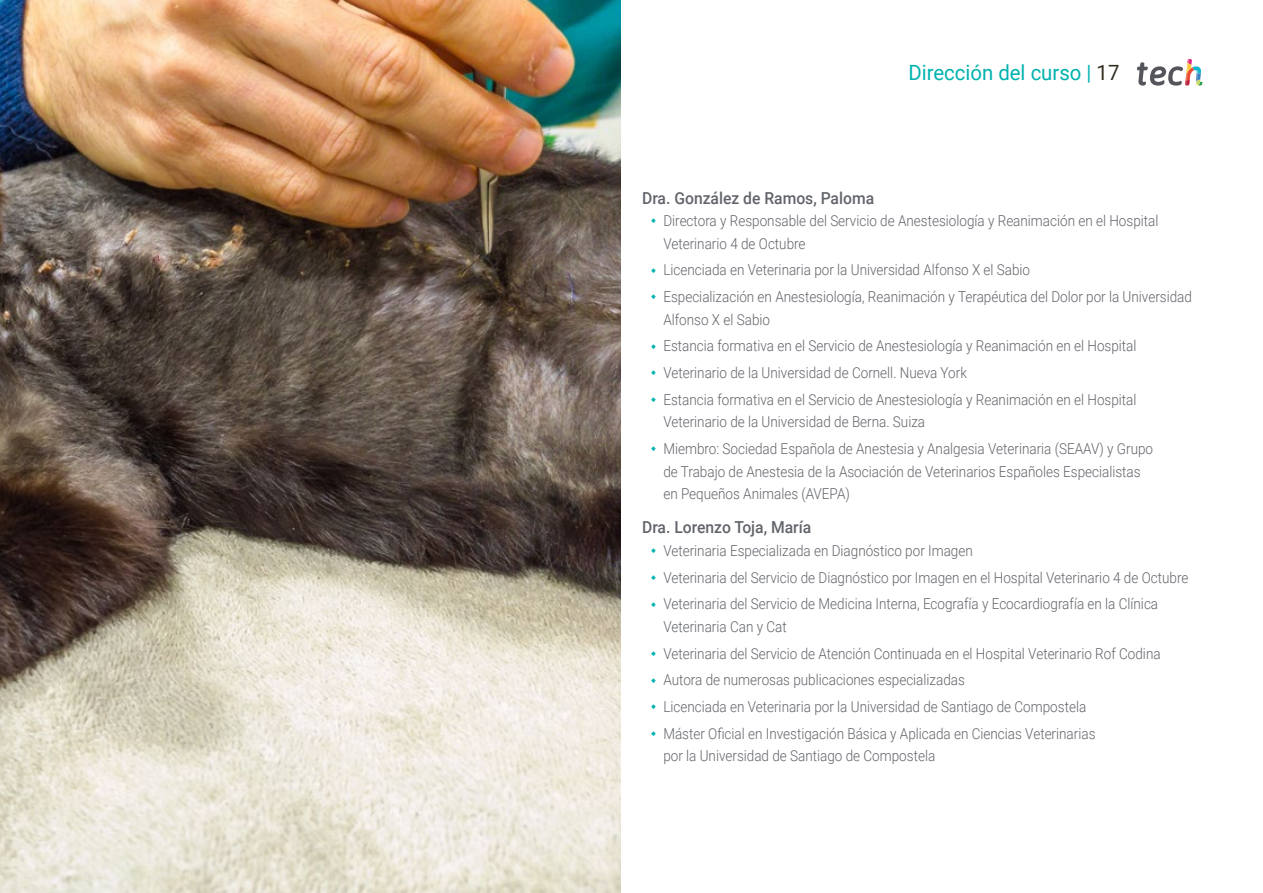
<style>
.page{position:relative;width:1263px;height:893px;background:#fff}
.page>*{position:absolute;margin:0;border:0;box-sizing:border-box;transform-origin:0 0}
.t1{font:21px "Roboto";color:#00b2af}
.t2{font:500 16.5px "Roboto";color:#61646a;scale:.95 1}
.t3{font:300 15px/26.7px "Roboto";color:#61646a;scale:.9 1}
.s1{color:#312e20}
</style>
<div class="page">
<svg style="left:1137px;top:59px;width:65px;height:27px"></svg>
<img style="left:0;top:0;width:621px;height:893px">
<h1 class="t1" style="left:908px;top:57px;width:213px">Dirección del curso | <span class="s1">17</span></h1>
<p class="t2" style="left:642px;top:186px;width:246px">Dra. González de Ramos, Paloma</p>
<p class="t3" style="left:663px;top:209px;width:551px;line-height:22.5px">Directora y Responsable del Servicio de Anestesiología y Reanimación en el Hospital<br>Veterinario 4 de Octubre</p>
<p class="t3" style="left:663px;top:256px;width:589px">Licenciada en Veterinaria por la Universidad Alfonso X el Sabio<br>Especialización en Anestesiología, Reanimación y Terapéutica del Dolor por la Universidad</p>
<p class="t3" style="left:663px;top:305px;width:527px">Alfonso X el Sabio<br>Estancia formativa en el Servicio de Anestesiología y Reanimación en el Hospital Veterinario de la Universidad de Cornell. Nueva York<br>Estancia formativa en el Servicio de Anestesiología y Reanimación en el Hospital</p>
<p class="t3" style="left:663px;top:408px;width:546px">Veterinario de la Universidad de Berna. Suiza<br>Miembro: Sociedad Española de Anestesia y Analgesia Veterinaria (SEAAV) y Grupo</p>
<p class="t3" style="left:663px;top:459px;width:532px;line-height:22.5px">de Trabajo de Anestesia de la Asociación de Veterinarios Españoles Especialistas en Pequeños Animales (AVEPA)</p>
<p class="t2" style="left:642px;top:516px;width:180px">Dra. Lorenzo Toja, María</p>
<p class="t3" style="left:663px;top:536px;width:585px">Veterinaria Especializada en Diagnóstico por Imagen<br>Veterinaria del Servicio de Diagnóstico por Imagen en el Hospital Veterinario 4 de Octubre<br>Veterinaria del Servicio de Medicina Interna, Ecografía y Ecocardiografía en la Clínica</p>
<p class="t3" style="left:663px;top:613px;width:554px">Veterinaria Can y Cat<br>Veterinaria del Servicio de Atención Continuada en el Hospital Veterinario Rof Codina Autora de numerosas publicaciones especializadas<br>Licenciada en Veterinaria por la Universidad de Santiago de Compostela<br>Máster Oficial en Investigación Básica y Aplicada en Ciencias Veterinarias</p>
<p class="t3" style="left:663px;top:742px;width:304px">por la Universidad de Santiago de Compostela</p>
</div>
